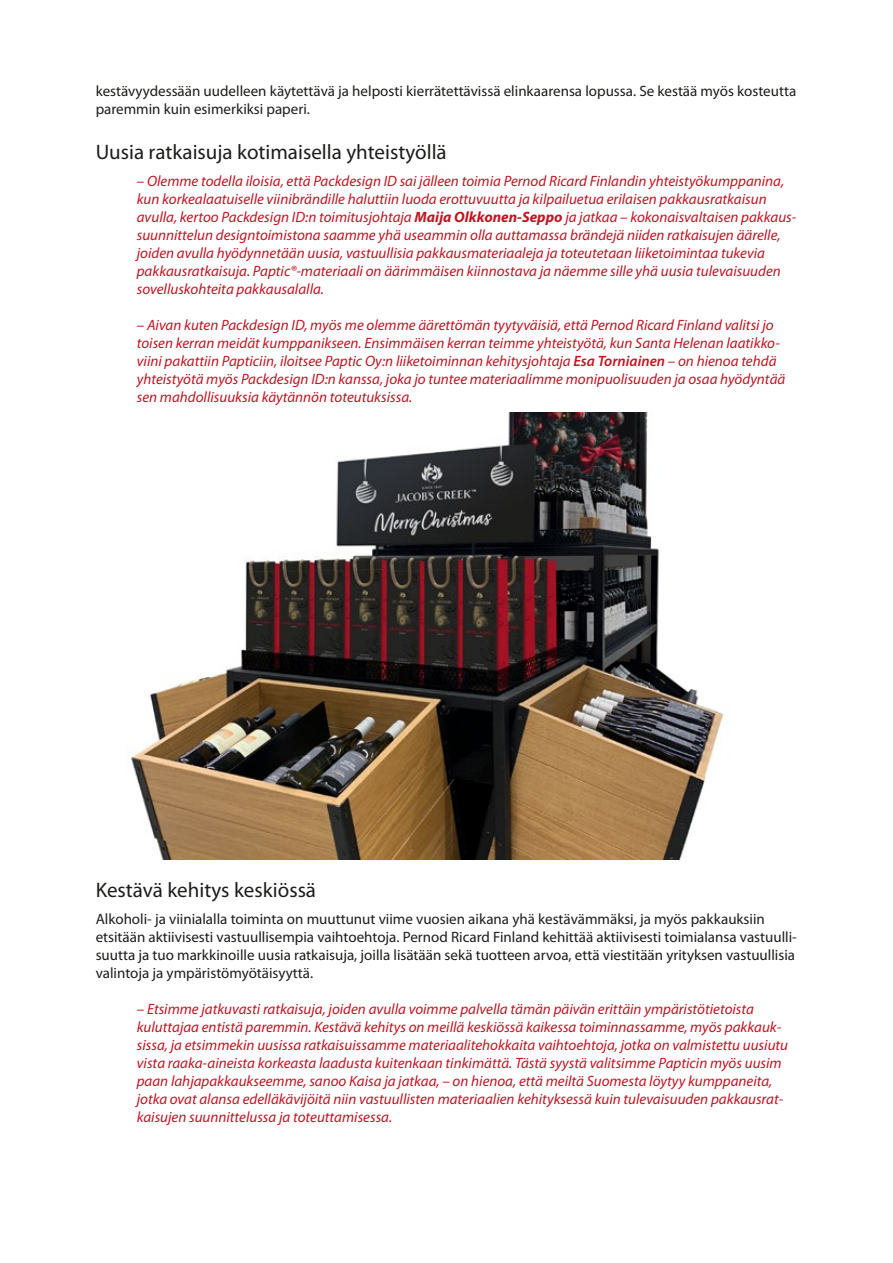
<style>
.page{position:relative;width:893px;height:1263px;background:#fff}
.page>*{position:absolute;margin:0;border:0;box-sizing:border-box;transform-origin:0 0}
.t1{font:21px "Myriad Pro";color:#1d1d1b}
.t2{font:italic 15px/18px "Myriad Pro";color:#be1622}
.t3{font:15px/18px "Myriad Pro";color:#1d1d1b}
.s1{font-weight:700}
.s2{font-weight:600}
</style>
<div class="page">
<img style="left:131px;top:413px;width:593px;height:446px">
<p class="t3" style="left:96px;top:82px;width:702px">kestävyydessään uudelleen käytettävä ja helposti kierrätettävissä elinkaarensa lopussa. Se kestää myös kosteutta paremmin kuin esimerkiksi paperi.</p>
<h1 class="t1" style="left:96px;top:140px;width:353px">Uusia ratkaisuja kotimaisella yhteistyöllä</h1>
<p class="t2" style="left:137px;top:172px;width:661px">– Olemme todella iloisia, että Packdesign ID sai jälleen toimia Pernod Ricard Finlandin yhteistyökumppanina, kun korkealaatuiselle viinibrändille haluttiin luoda erottuvuutta ja kilpailuetua erilaisen pakkausratkaisun avulla, kertoo Packdesign ID:n toimitusjohtaja <span class="s1">Maija Olkkonen-Seppo</span> ja jatkaa – kokonaisvaltaisen pakkaus&shy;suunnittelun designtoimistona saamme yhä useammin olla auttamassa brändejä niiden ratkaisujen äärelle, joiden avulla hyödynnetään uusia, vastuullisia pakkausmateriaaleja ja toteutetaan liiketoimintaa tukevia pakkausratkaisuja. Paptic®-materiaali on äärimmäisen kiinnostava ja näemme sille yhä uusia tulevaisuuden sovelluskohteita pakkausalalla.</p>
<p class="t2" style="left:137px;top:316px;width:650px">– Aivan kuten Packdesign ID, myös me olemme äärettömän tyytyväisiä, että Pernod Ricard Finland valitsi jo toisen kerran meidät kumppanikseen. Ensimmäisen kerran teimme yhteistyötä, kun Santa Helenan laatikko&shy;viini pakattiin Papticiin, iloitsee Paptic Oy:n liiketoiminnan kehitysjohtaja <span class="s2">Esa Torniainen</span> – on hienoa tehdä yhteistyötä myös Packdesign ID:n kanssa, joka jo tuntee materiaalimme monipuolisuuden ja osaa hyödyntää sen mahdollisuuksia käytännön toteutuksissa.</p>
<h1 class="t1" style="left:96px;top:878px;width:222px">Kestävä kehitys keskiössä</h1>
<p class="t3" style="left:96px;top:910px;width:703px">Alkoholi- ja viinialalla toiminta on muuttunut viime vuosien aikana yhä kestävämmäksi, ja myös pakkauksiin etsitään aktiivisesti vastuullisempia vaihtoehtoja. Pernod Ricard Finland kehittää aktiivisesti toimialansa vastuulli&shy;suutta ja tuo markkinoille uusia ratkaisuja, joilla lisätään sekä tuotteen arvoa, että viestitään yrityksen vastuullisia valintoja ja ympäristömyötäisyyttä.</p>
<p class="t2" style="left:137px;top:1000px;width:653px">– Etsimme jatkuvasti ratkaisuja, joiden avulla voimme palvella tämän päivän erittäin ympäristötietoista kuluttajaa entistä paremmin. Kestävä kehitys on meillä keskiössä kaikessa toiminnassamme, myös pakkauk&shy;sissa, ja etsimmekin uusissa ratkaisuissamme materiaalitehokkaita vaihtoehtoja, jotka on valmistettu uusiutu vista raaka-aineista korkeasta laadusta kuitenkaan tinkimättä. Tästä syystä valitsimme Papticin myös uusim paan lahjapakkaukseemme, sanoo Kaisa ja jatkaa, – on hienoa, että meiltä Suomesta löytyy kumppaneita, jotka ovat alansa edelläkävijöitä niin vastuullisten materiaalien kehityksessä kuin tulevaisuuden pakkausrat&shy;kaisujen suunnittelussa ja toteuttamisessa.</p>
</div>
